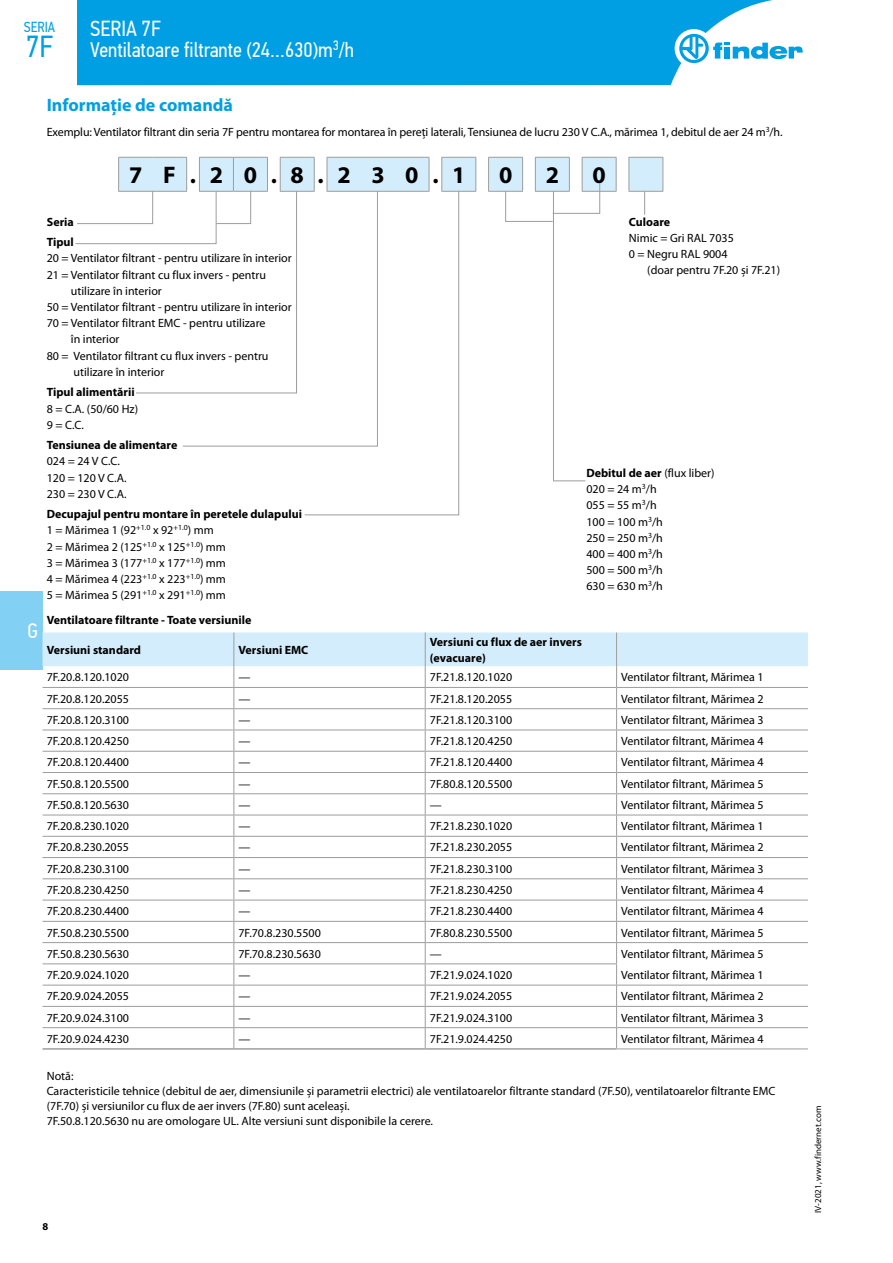
<style>
.page{position:relative;width:893px;height:1263px;background:#fff}
.page>*{position:absolute;margin:0;border:0;box-sizing:border-box;transform-origin:0 0}
.t1{font:30.3px "PF Din Text Cond Pro";color:#009fe3}
.t2{font:700 24px "Myriad Pro";color:#000}
.t3{font:21.75px "PF Din Text Cond Pro";color:#fff}
.t4{font:21px "PF Din Text Cond Pro";color:#fff}
.t5{font:700 18px "Myriad Pro";color:#009fe3}
.t6{font:14.55px "PF Din Text Cond Pro";color:#009fe3}
.t7{font:12px/16.2px "Myriad Pro";color:#000}
.t8{font:700 12px/20.4px "Myriad Pro";color:#000}
.t9{font:700 10.5px "Myriad Pro";color:#000}
.t10{font:9px "Myriad Pro";color:#000}
.s1{font-weight:700}
</style>
<div class="page">
<div style="left:0;top:591px;width:43px;height:79px;background:#83d0f5"></div>
<div style="left:77px;top:0;width:696px;height:85px;background:#009fe3"></div>
<div style="left:675px;top:29px;width:38px;height:39px;background:#fff;border-radius:50%"></div>
<svg style="left:679px;top:34px;width:124px;height:29px"></svg>
<hr style="left:663px;top:158px;width:1px;height:33px;background:#9d9d9c">
<hr style="left:616px;top:1048px;width:192px;height:1px;background:#9d9d9c">
<svg style="left:43px;top:632px;width:765px;height:416px"></svg>
<hr style="left:43px;top:1048px;width:191px;height:2px;background:#9d9d9c">
<hr style="left:234px;top:1048px;width:191px;height:2px;background:#9d9d9c">
<hr style="left:425px;top:1048px;width:191px;height:2px;background:#9d9d9c">
<svg style="left:304px;top:482px;width:155px;height:34px"></svg>
<svg style="left:75px;top:157px;width:588px;height:325px"></svg>
<p class="t6" style="left:24px;top:19px;width:33px">SERIA</p>
<h1 class="t1" style="left:26px;top:28px;width:28px">7F</h1>
<h3 class="t3" style="left:90px;top:16px;width:72px">SERIA 7F</h3>
<h3 class="t4" style="left:90px;top:38px;width:265px">Ventilatoare filtrante (24…630)m<sup>3</sup>/h</h3>
<h3 class="t4" style="left:28px;top:619px;width:12px">G</h3>
<h3 class="t5" style="left:47px;top:93px;width:188px">Informaţie de comandă</h3>
<p class="t7" style="left:47px;top:124px;width:737px">Exemplu: Ventilator filtrant din seria 7F pentru montarea for montarea în pereţi laterali, Tensiunea de lucru 230 V C.A., mărimea 1, debitul de aer 24 m<sup>3</sup>/h.</p>
<h2 class="t2" style="left:129px;top:160px;width:338px">7 F.2 0.8.2 3 0.1</h2>
<h2 class="t2" style="left:499px;top:160px;width:15px">0</h2>
<h2 class="t2" style="left:546px;top:160px;width:15px">2</h2>
<h2 class="t2" style="left:593px;top:160px;width:15px">0</h2>
<p class="t8" style="left:47px;top:211px;width:29px">Seria<br>Tipul</p>
<p class="t7" style="left:47px;top:250px;width:246px">20 = Ventilator filtrant - pentru utilizare în interior</p>
<p class="t7" style="left:47px;top:266px;width:221px">21 = Ventilator filtrant cu flux invers - pentru</p>
<p class="t7" style="left:71px;top:283px;width:92px">utilizare în interior</p>
<p class="t7" style="left:47px;top:299px;width:246px">50 = Ventilator filtrant - pentru utilizare în interior</p>
<p class="t7" style="left:47px;top:315px;width:220px">70 = Ventilator filtrant EMC - pentru utilizare</p>
<p class="t7" style="left:71px;top:331px;width:50px">în interior</p>
<p class="t7" style="left:47px;top:347px;width:223px">80 = Ventilator filtrant cu flux invers - pentru</p>
<p class="t7" style="left:73px;top:364px;width:92px">utilizare în interior</p>
<p class="t8" style="left:47px;top:382px;width:89px">Tipul alimentării</p>
<p class="t7" style="left:47px;top:400px;width:93px">8 = C.A. (50/60 Hz)<br>9 = C.C.</p>
<p class="t8" style="left:47px;top:434px;width:132px">Tensiunea de alimentare</p>
<p class="t7" style="left:47px;top:453px;width:81px">024 = 24 V C.C.<br>120 = 120 V C.A.<br>230 = 230 V C.A.</p>
<p class="t7" style="left:47px;top:506px;width:257px"><span class="s1">Decupajul pentru montare în peretele dulapului </span>1 = Mărimea 1 (92<sup>+1.0</sup> x 92<sup>+1.0</sup>) mm<br>2 = Mărimea 2 (125<sup>+1.0</sup> x 125<sup>+1.0</sup>) mm<br>3 = Mărimea 3 (177<sup>+1.0</sup> x 177<sup>+1.0</sup>) mm<br>4 = Mărimea 4 (223<sup>+1.0</sup> x 223<sup>+1.0</sup>) mm<br>5 = Mărimea 5 (291<sup>+1.0</sup> x 291<sup>+1.0</sup>) mm</p>
<p class="t8" style="left:629px;top:211px;width:43px">Culoare</p>
<p class="t7" style="left:629px;top:230px;width:107px">Nimic = Gri RAL 7035</p>
<p class="t7" style="left:629px;top:246px;width:100px">0 = Negru RAL 9004</p>
<p class="t7" style="left:647px;top:262px;width:134px">(doar pentru 7F.20 și 7F.21)</p>
<p class="t7" style="left:586px;top:465px;width:130px"><span class="s1">Debitul de aer</span> (flux liber)<br>020 = 24 m<sup>3</sup>/h<br>055 = 55 m<sup>3</sup>/h<br>100 = 100 m<sup>3</sup>/h<br>250 = 250 m<sup>3</sup>/h<br>400 = 400 m<sup>3</sup>/h<br>500 = 500 m<sup>3</sup>/h<br>630 = 630 m<sup>3</sup>/h</p>
<p class="t8" style="left:47px;top:609px;width:206px">Ventilatoare filtrante - Toate versiunile</p>
<p class="t8" style="left:47px;top:639px;width:96px">Versiuni standard</p>
<p class="t8" style="left:238px;top:639px;width:71px">Versiuni EMC</p>
<p class="t8" style="left:430px;top:633px;width:154px;line-height:16.2px">Versiuni cu flux de aer invers (evacuare)</p>
<p class="t7" style="left:47px;top:669px;width:84px">7F.20.8.120.1020</p>
<p class="t7" style="left:238px;top:669px;width:13px">—</p>
<p class="t7" style="left:430px;top:669px;width:84px">7F.21.8.120.1020</p>
<p class="t7" style="left:621px;top:669px;width:144px">Ventilator filtrant, Mărimea 1</p>
<p class="t7" style="left:47px;top:690px;width:84px">7F.20.8.120.2055</p>
<p class="t7" style="left:238px;top:690px;width:13px">—</p>
<p class="t7" style="left:430px;top:690px;width:84px">7F.21.8.120.2055</p>
<p class="t7" style="left:621px;top:690px;width:144px">Ventilator filtrant, Mărimea 2</p>
<p class="t7" style="left:47px;top:711px;width:84px">7F.20.8.120.3100</p>
<p class="t7" style="left:238px;top:711px;width:13px">—</p>
<p class="t7" style="left:430px;top:711px;width:84px">7F.21.8.120.3100</p>
<p class="t7" style="left:621px;top:711px;width:144px">Ventilator filtrant, Mărimea 3</p>
<p class="t7" style="left:47px;top:733px;width:84px">7F.20.8.120.4250</p>
<p class="t7" style="left:238px;top:733px;width:13px">—</p>
<p class="t7" style="left:430px;top:733px;width:84px">7F.21.8.120.4250</p>
<p class="t7" style="left:621px;top:733px;width:144px">Ventilator filtrant, Mărimea 4</p>
<p class="t7" style="left:47px;top:754px;width:84px">7F.20.8.120.4400</p>
<p class="t7" style="left:238px;top:754px;width:13px">—</p>
<p class="t7" style="left:430px;top:754px;width:84px">7F.21.8.120.4400</p>
<p class="t7" style="left:621px;top:754px;width:144px">Ventilator filtrant, Mărimea 4</p>
<p class="t7" style="left:47px;top:775px;width:84px">7F.50.8.120.5500</p>
<p class="t7" style="left:238px;top:775px;width:13px">—</p>
<p class="t7" style="left:430px;top:775px;width:84px">7F.80.8.120.5500</p>
<p class="t7" style="left:621px;top:775px;width:144px">Ventilator filtrant, Mărimea 5</p>
<p class="t7" style="left:47px;top:797px;width:84px">7F.50.8.120.5630</p>
<p class="t7" style="left:238px;top:797px;width:13px">—</p>
<p class="t7" style="left:430px;top:797px;width:13px">—</p>
<p class="t7" style="left:621px;top:797px;width:144px">Ventilator filtrant, Mărimea 5</p>
<p class="t7" style="left:47px;top:818px;width:84px">7F.20.8.230.1020</p>
<p class="t7" style="left:238px;top:818px;width:13px">—</p>
<p class="t7" style="left:430px;top:818px;width:84px">7F.21.8.230.1020</p>
<p class="t7" style="left:621px;top:818px;width:144px">Ventilator filtrant, Mărimea 1</p>
<p class="t7" style="left:47px;top:839px;width:84px">7F.20.8.230.2055</p>
<p class="t7" style="left:238px;top:839px;width:13px">—</p>
<p class="t7" style="left:430px;top:839px;width:84px">7F.21.8.230.2055</p>
<p class="t7" style="left:621px;top:839px;width:144px">Ventilator filtrant, Mărimea 2</p>
<p class="t7" style="left:47px;top:860px;width:84px">7F.20.8.230.3100</p>
<p class="t7" style="left:238px;top:860px;width:13px">—</p>
<p class="t7" style="left:430px;top:860px;width:84px">7F.21.8.230.3100</p>
<p class="t7" style="left:621px;top:860px;width:144px">Ventilator filtrant, Mărimea 3</p>
<p class="t7" style="left:47px;top:882px;width:84px">7F.20.8.230.4250</p>
<p class="t7" style="left:238px;top:882px;width:13px">—</p>
<p class="t7" style="left:430px;top:882px;width:84px">7F.21.8.230.4250</p>
<p class="t7" style="left:621px;top:882px;width:144px">Ventilator filtrant, Mărimea 4</p>
<p class="t7" style="left:47px;top:903px;width:84px">7F.20.8.230.4400</p>
<p class="t7" style="left:238px;top:903px;width:13px">—</p>
<p class="t7" style="left:430px;top:903px;width:84px">7F.21.8.230.4400</p>
<p class="t7" style="left:621px;top:903px;width:144px">Ventilator filtrant, Mărimea 4</p>
<p class="t7" style="left:47px;top:924px;width:84px">7F.50.8.230.5500</p>
<p class="t7" style="left:238px;top:924px;width:84px">7F.70.8.230.5500</p>
<p class="t7" style="left:430px;top:924px;width:84px">7F.80.8.230.5500</p>
<p class="t7" style="left:621px;top:924px;width:144px">Ventilator filtrant, Mărimea 5</p>
<p class="t7" style="left:47px;top:945px;width:84px">7F.50.8.230.5630</p>
<p class="t7" style="left:238px;top:945px;width:84px">7F.70.8.230.5630</p>
<p class="t7" style="left:430px;top:945px;width:13px">—</p>
<p class="t7" style="left:621px;top:945px;width:144px">Ventilator filtrant, Mărimea 5</p>
<p class="t7" style="left:47px;top:967px;width:84px">7F.20.9.024.1020</p>
<p class="t7" style="left:238px;top:967px;width:13px">—</p>
<p class="t7" style="left:430px;top:967px;width:84px">7F.21.9.024.1020</p>
<p class="t7" style="left:621px;top:967px;width:144px">Ventilator filtrant, Mărimea 1</p>
<p class="t7" style="left:47px;top:988px;width:84px">7F.20.9.024.2055</p>
<p class="t7" style="left:238px;top:988px;width:13px">—</p>
<p class="t7" style="left:430px;top:988px;width:84px">7F.21.9.024.2055</p>
<p class="t7" style="left:621px;top:988px;width:144px">Ventilator filtrant, Mărimea 2</p>
<p class="t7" style="left:47px;top:1009px;width:84px">7F.20.9.024.3100</p>
<p class="t7" style="left:238px;top:1009px;width:13px">—</p>
<p class="t7" style="left:430px;top:1009px;width:84px">7F.21.9.024.3100</p>
<p class="t7" style="left:621px;top:1009px;width:144px">Ventilator filtrant, Mărimea 3</p>
<p class="t7" style="left:47px;top:1030px;width:84px">7F.20.9.024.4230</p>
<p class="t7" style="left:238px;top:1030px;width:13px">—</p>
<p class="t7" style="left:430px;top:1030px;width:84px">7F.21.9.024.4250</p>
<p class="t7" style="left:621px;top:1030px;width:144px">Ventilator filtrant, Mărimea 4</p>
<p class="t7" style="left:47px;top:1068px;width:730px;line-height:15px">Notă:<br>Caracteristicile tehnice (debitul de aer, dimensiunile şi parametrii electrici) ale ventilatoarelor filtrante standard (7F.50), ventilatoarelor filtrante EMC (7F.70) şi versiunilor cu flux de aer invers (7F.80) sunt aceleaşi.<br>7F.50.8.120.5630 nu are omologare UL. Alte versiuni sunt disponibile la cerere.</p>
<p class="t9" style="left:43px;top:1219px;width:7px">8</p>
<p class="t10" style="left:812px;top:1213px;width:108px;rotate:-90deg">IV-2021, www.findernet.com</p>
</div>
